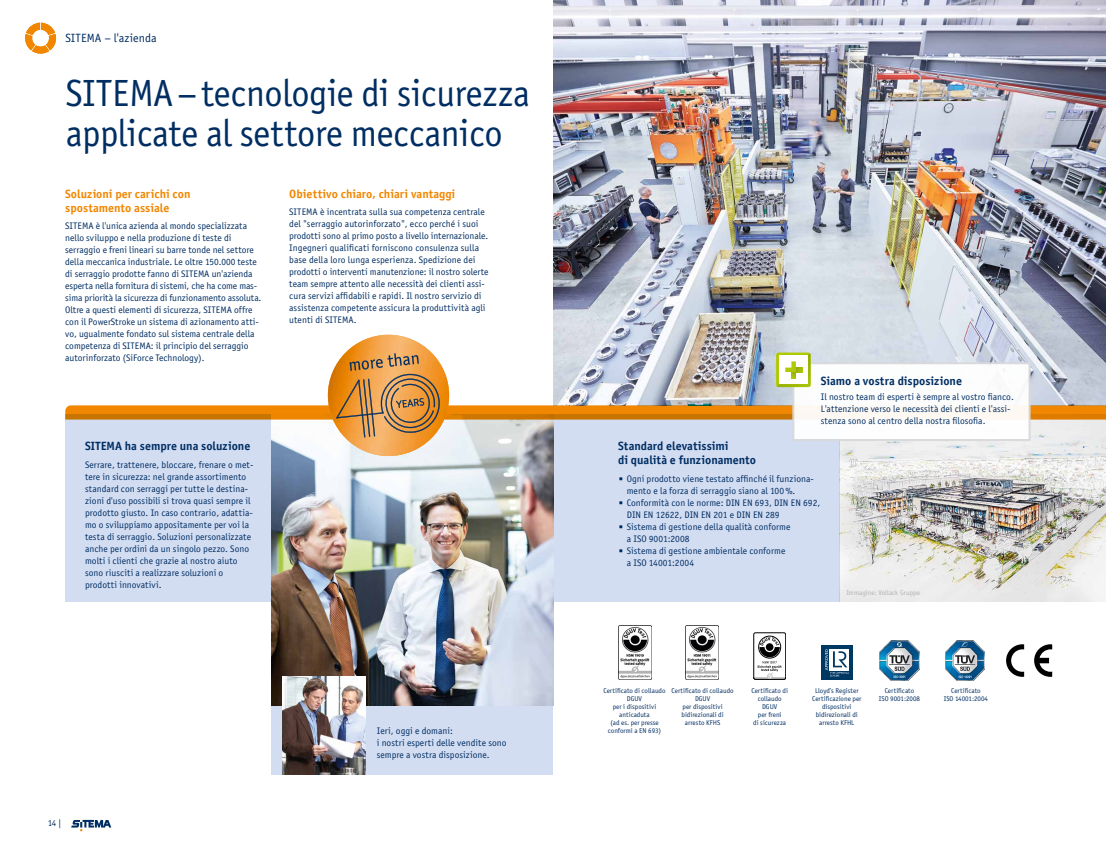
<style>
.page{position:relative;width:1106px;height:842px;background:#fff}
.page>*{position:absolute;margin:0;border:0;box-sizing:border-box;transform-origin:0 0}
.t1{font:38px/40px "Officina Sans Book ITC";letter-spacing:-.01em;color:#002e63;scale:.96 1}
.t2{font:12px/14px "Officina Sans Bold ITC";color:#002e63}
.t3{font:12px/14px "Officina Sans Bold ITC";color:#f18700}
.t4{font:12px "Officina Sans Book ITC";color:#002e63}
.t5{font:9.5px/12px "Officina Sans Book ITC";color:#002e63}
.t6{font:9px "Officina Sans Book ITC";color:#002e63}
.t7{font:7px/8px "Officina Sans Book ITC";letter-spacing:-.005em;color:#002e63;text-align:center}
.t8{font:7px "Officina Sans Book ITC";color:#b1b2b3}
</style>
<div class="page">
<img style="left:840px;top:437px;width:266px;height:165px">
<img style="left:553px;top:0;width:553px;height:353px">
<div style="left:65px;top:414px;width:774px;height:188px;background:#d3ddf2"></div>
<div style="left:271px;top:414px;width:282px;height:360px;background:#d3ddf2"></div>
<img style="left:271px;top:437px;width:282px;height:268px">
<svg style="left:821px;top:645px;width:32px;height:35px"></svg>
<div style="left:821px;top:645px;width:31px;height:34px;background:#003864"></div>
<svg style="left:825px;top:649px;width:24px;height:28px"></svg>
<svg style="left:1006px;top:644px;width:46px;height:33px"></svg>
<img style="left:945px;top:641px;width:39px;height:39px">
<img style="left:880px;top:641px;width:39px;height:39px">
<div style="left:753px;top:633px;width:32px;height:46px;border:1px solid #000;border-radius:2px"></div>
<div style="left:758px;top:636px;width:22px;height:22px;border:1px solid #000;border-radius:50%"></div>
<svg style="left:753px;top:637px;width:32px;height:42px"></svg>
<img style="left:618px;top:625px;width:33px;height:54px">
<img style="left:685px;top:625px;width:33px;height:54px">
<img style="left:282px;top:676px;width:84px;height:98px">
<svg style="left:25px;top:23px;width:31px;height:31px"></svg>
<svg style="left:71px;top:820px;width:41px;height:11px"></svg>
<div style="left:792px;top:362px;width:238px;height:79px;background:#fff;border:2px solid #d9d9dc"></div>
<img style="left:328px;top:335px;width:121px;height:121px;border-radius:61px">
<svg style="left:65px;top:353px;width:1041px;height:84px"></svg>
<p class="t4" style="left:65px;top:30px;width:93px">SITEMA – l'azienda</p>
<h1 class="t1" style="left:66px;top:72px;width:485px">SITEMA–tecnologie di sicurezza applicate al settore meccanico</h1>
<p class="t3" style="left:65px;top:186px;width:127px">Soluzioni per carichi con spostamento assiale</p>
<p class="t5" style="left:65px;top:220px;width:198px">SITEMA è l'unica azienda al mondo specializzata nello sviluppo e nella produzione di teste di serraggio e freni lineari su barre tonde nel settore della meccanica industriale. Le oltre 150.000 teste di serraggio prodotte fanno di SITEMA un'azienda esperta nella fornitura di sistemi, che ha come mas&shy;sima priorità la sicurezza di funzionamento assoluta.<br>Oltre a questi elementi di sicurezza, SITEMA offre con il PowerStroke un sistema di azionamento atti&shy;vo, ugualmente fondato sul sistema centrale della competenza di SITEMA: il principio del serraggio autorinforzato (SiForce Technology).</p>
<p class="t3" style="left:289px;top:186px;width:167px">Obiettivo chiaro, chiari vantaggi</p>
<p class="t5" style="left:289px;top:206px;width:201px">SITEMA è incentrata sulla sua competenza centrale del "serraggio autorinforzato", ecco perché i suoi prodotti sono al primo posto a livello internazionale.<br>Ingegneri qualificati forniscono consulenza sulla base della loro lunga esperienza. Spedizione dei prodotti o interventi manutenzione: il nostro solerte team sempre attento alle necessità dei clienti assi&shy;cura servizi affidabili e rapidi. Il nostro servizio di assistenza competente assicura la produttività agli utenti di SITEMA.</p>
<p class="t2" style="left:85px;top:438px;width:167px">SITEMA ha sempre una soluzione</p>
<p class="t5" style="left:85px;top:458px;width:170px">Serrare, trattenere, bloccare, frenare o met&shy;tere in sicurezza: nel grande assortimento standard con serraggi per tutte le destina&shy;zioni d'uso possibili si trova quasi sempre il prodotto giusto. In caso contrario, adattia&shy;mo o sviluppiamo appositamente per voi la testa di serraggio. Soluzioni personalizzate anche per ordini da un singolo pezzo. Sono molti i clienti che grazie al nostro aiuto sono riusciti a realizzare soluzioni o prodotti innovativi.</p>
<p class="t6" style="left:48px;top:817px;width:15px">14 |</p>
<p class="t5" style="left:377px;top:725px;width:131px">Ieri, oggi e domani:<br>i nostri esperti delle vendite sono sempre a vostra disposizione.</p>
<p class="t2" style="left:820px;top:373px;width:143px">Siamo a vostra disposizione</p>
<p class="t5" style="left:820px;top:390px;width:195px">Il nostro team di esperti è sempre al vostro fianco.<br>L'attenzione verso le necessità dei clienti e l'assi&shy;stenza sono al centro della nostra filosofia.</p>
<p class="t2" style="left:618px;top:438px;width:139px">Standard elevatissimi<br>di qualità e funzionamento</p>
<p class="t5" style="left:626px;top:472px;width:195px">Ogni prodotto viene testato affinché il funziona&shy;mento e la forza di serraggio siano al 100%.<br>Conformità con le norme: DIN EN 693, DIN EN 692, DIN EN 12622, DIN EN 201 e DIN EN 289<br>Sistema di gestione della qualità conforme<br>a ISO 9001:2008<br>Sistema di gestione ambientale conforme<br>a ISO 14001:2004</p>
<p class="t8" style="left:846px;top:588px;width:75px">Immagine: Vollack Gruppe</p>
<p class="t7" style="left:603px;top:686px;width:64px">Certificato di collaudo<br>DGUV<br>per i dispositivi anticaduta<br>(ad es. per presse conformi a EN 693)</p>
<p class="t7" style="left:671px;top:686px;width:64px">Certificato di collaudo<br>DGUV<br>per dispositivi bidirezionali di arresto KFHS</p>
<p class="t7" style="left:751px;top:686px;width:38px">Certificato di collaudo<br>DGUV<br>per freni<br>di sicurezza</p>
<p class="t7" style="left:812px;top:686px;width:51px">Lloyd’s Register<br>Certificazione per dispositivi bidirezionali di arresto KFHL</p>
<p class="t7" style="left:879px;top:686px;width:42px">Certificato<br>ISO 9001:2008</p>
<p class="t7" style="left:943px;top:686px;width:46px">Certificato<br>ISO 14001:2004</p>
</div>
